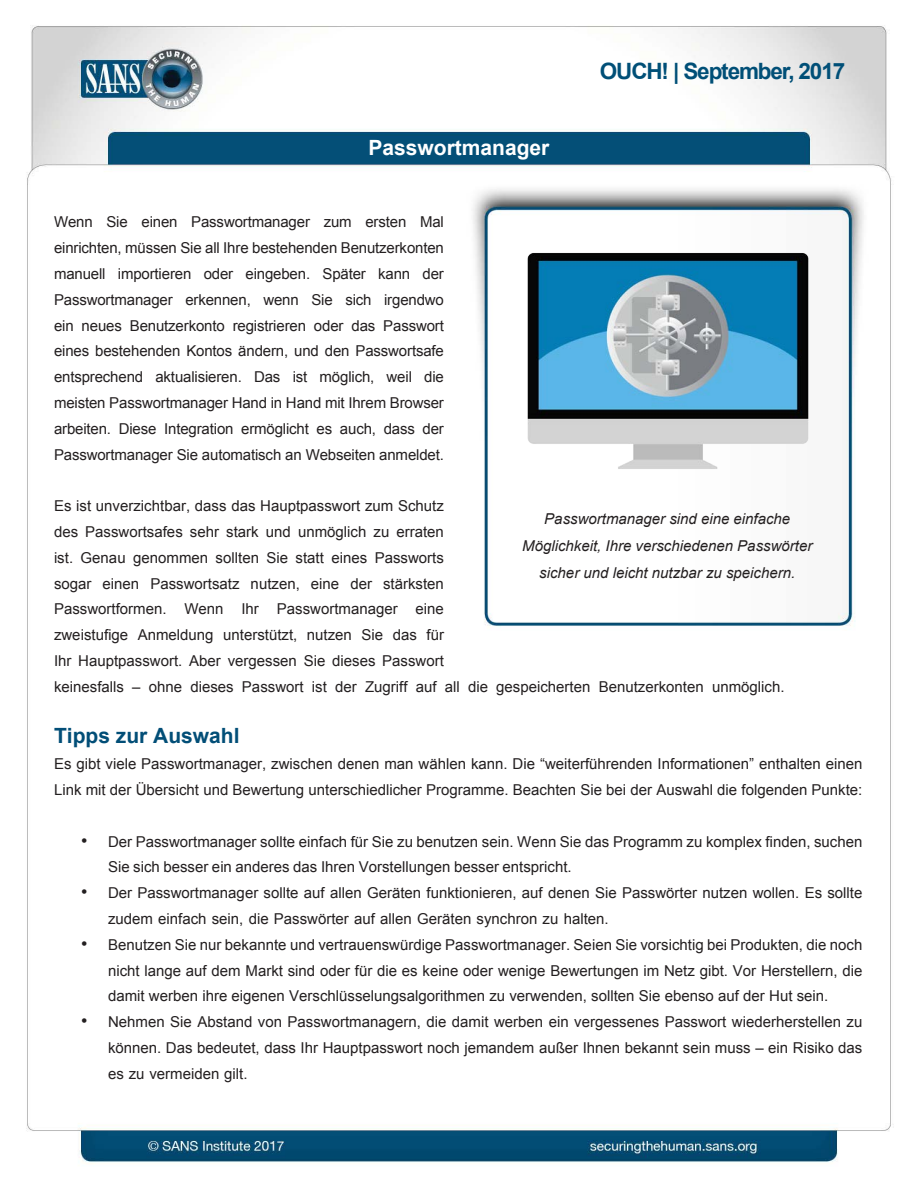
<style>
.page{position:relative;width:918px;height:1188px;background:#fff}
.page>*{position:absolute;margin:0;border:0;box-sizing:border-box;transform-origin:0 0}
.t1{font:700 22.5px "Arial";letter-spacing:-.05em;color:#004f77}
.MainText{font:700 21px "Arial";color:#024e77}
.t2{font:700 21px "Arial";color:#fff}
.t3{font:18px "Arial";color:#231f20}
.MainText-2{font:15px/25.8px "Arial";color:#231f20}
.t4{font:italic 15px/27px "Arial";color:#231f20;text-align:center}
</style>
<div class="page">
<img style="left:26px;top:25px;width:865px;height:1139px">
<img style="left:490px;top:222px;width:355px;height:267px">
<h2 class="t2" style="left:369px;top:134px;width:182px">Passwortmanager</h2>
<p class="MainText-2" style="left:106px;top:209px;width:23px">Sie</p>
<p class="MainText-2" style="left:54px;top:209px;width:40px">Wenn</p>
<p class="MainText-2" style="left:54px;top:235px;width:391px">einrichten, müssen Sie all Ihre bestehenden Benutzerkonten</p>
<p class="MainText-2" style="left:423px;top:261px;width:23px">der</p>
<p class="MainText-2" style="left:141px;top:209px;width:38px">einen</p>
<p class="MainText-2" style="left:191px;top:209px;width:120px">Passwortmanager</p>
<p class="MainText-2" style="left:420px;top:209px;width:25px">Mal</p>
<p class="MainText-2" style="left:365px;top:209px;width:42px">ersten</p>
<p class="MainText-2" style="left:324px;top:209px;width:30px">zum</p>
<p class="MainText-2" style="left:322px;top:261px;width:45px">Später</p>
<p class="MainText-2" style="left:54px;top:261px;width:53px">manuell</p>
<p class="MainText-2" style="left:118px;top:261px;width:75px">importieren</p>
<p class="MainText-2" style="left:204px;top:261px;width:31px">oder</p>
<p class="MainText-2" style="left:246px;top:261px;width:66px">eingeben.</p>
<p class="MainText-2" style="left:378px;top:261px;width:34px">kann</p>
<p class="MainText-2" style="left:54px;top:287px;width:120px">Passwortmanager</p>
<p class="MainText-2" style="left:185px;top:287px;width:67px">erkennen,</p>
<p class="MainText-2" style="left:263px;top:287px;width:37px">wenn</p>
<p class="MainText-2" style="left:311px;top:287px;width:23px">Sie</p>
<p class="MainText-2" style="left:345px;top:287px;width:28px">sich</p>
<p class="MainText-2" style="left:384px;top:287px;width:61px">irgendwo</p>
<h1 class="t1" style="left:600px;top:56px;width:247px">OUCH! | September, 2017</h1>
<p class="MainText-2" style="left:54px;top:313px;width:21px">ein</p>
<p class="MainText-2" style="left:54px;top:338px;width:391px">eines bestehenden Kontos ändern, und den Passwortsafe</p>
<p class="MainText-2" style="left:424px;top:364px;width:21px">die</p>
<p class="MainText-2" style="left:130px;top:313px;width:96px">Benutzerkonto</p>
<p class="MainText-2" style="left:233px;top:313px;width:75px">registrieren</p>
<p class="MainText-2" style="left:314px;top:313px;width:31px">oder</p>
<p class="MainText-2" style="left:351px;top:313px;width:25px">das</p>
<p class="MainText-2" style="left:383px;top:313px;width:62px">Passwort</p>
<p class="MainText-2" style="left:82px;top:313px;width:42px">neues</p>
<p class="MainText-2" style="left:320px;top:364px;width:56px">möglich,</p>
<p class="MainText-2" style="left:54px;top:364px;width:91px">entsprechend</p>
<p class="MainText-2" style="left:54px;top:390px;width:391px">meisten Passwortmanager Hand in Hand mit Ihrem Browser</p>
<p class="MainText-2" style="left:423px;top:416px;width:23px">der</p>
<p class="MainText-2" style="left:155px;top:364px;width:88px">aktualisieren.</p>
<p class="MainText-2" style="left:254px;top:364px;width:28px">Das</p>
<p class="MainText-2" style="left:293px;top:364px;width:16px">ist</p>
<p class="MainText-2" style="left:387px;top:364px;width:27px">weil</p>
<p class="MainText-2" style="left:241px;top:416px;width:69px">ermöglicht</p>
<p class="MainText-2" style="left:54px;top:416px;width:391px">arbeiten.<br>Passwortmanager Sie automatisch an Webseiten anmeldet.</p>
<p class="MainText-2" style="left:54px;top:493px;width:391px;text-align:right">Es ist unverzichtbar, dass das Hauptpasswort zum Schutz erraten</p>
<p class="MainText-2" style="left:119px;top:416px;width:39px">Diese</p>
<p class="MainText-2" style="left:164px;top:416px;width:71px">Integration</p>
<p class="MainText-2" style="left:340px;top:416px;width:38px">auch,</p>
<p class="MainText-2" style="left:384px;top:416px;width:33px">dass</p>
<p class="MainText-2" style="left:317px;top:416px;width:17px">es</p>
<p class="MainText-2" style="left:85px;top:519px;width:99px">Passwortsafes</p>
<p class="MainText-2" style="left:298px;top:519px;width:70px">unmöglich</p>
<p class="MainText-2" style="left:54px;top:519px;width:26px">des</p>
<p class="MainText-2" style="left:190px;top:519px;width:31px">sehr</p>
<p class="MainText-2" style="left:226px;top:519px;width:34px">stark</p>
<p class="MainText-2" style="left:266px;top:519px;width:27px">und</p>
<p class="MainText-2" style="left:374px;top:519px;width:17px">zu</p>
<p class="MainText-2" style="left:54px;top:545px;width:21px">ist.</p>
<p class="MainText-2" style="left:81px;top:545px;width:47px">Genau</p>
<p class="MainText-2" style="left:133px;top:545px;width:77px">genommen</p>
<p class="MainText-2" style="left:216px;top:545px;width:45px">sollten</p>
<p class="MainText-2" style="left:266px;top:545px;width:23px">Sie</p>
<p class="MainText-2" style="left:296px;top:545px;width:30px">statt</p>
<p class="MainText-2" style="left:331px;top:545px;width:37px">eines</p>
<p class="MainText-2" style="left:375px;top:545px;width:71px">Passworts</p>
<p class="MainText-2" style="left:54px;top:571px;width:39px">sogar</p>
<p class="MainText-2" style="left:103px;top:571px;width:38px">einen</p>
<p class="MainText-2" style="left:150px;top:571px;width:91px">Passwortsatz</p>
<p class="MainText-2" style="left:251px;top:571px;width:51px">nutzen,</p>
<p class="MainText-2" style="left:311px;top:571px;width:30px">eine</p>
<p class="MainText-2" style="left:350px;top:571px;width:23px">der</p>
<p class="MainText-2" style="left:383px;top:571px;width:62px">stärksten</p>
<p class="MainText-2" style="left:54px;top:596px;width:114px">Passwortformen.</p>
<p class="MainText-2" style="left:184px;top:596px;width:41px">Wenn</p>
<p class="MainText-2" style="left:241px;top:596px;width:19px">Ihr</p>
<p class="MainText-2" style="left:277px;top:596px;width:122px">Passwortmanager</p>
<p class="MainText-2" style="left:416px;top:596px;width:30px">eine</p>
<p class="MainText-2" style="left:54px;top:622px;width:76px">zweistufige</p>
<p class="MainText-2" style="left:138px;top:622px;width:77px">Anmeldung</p>
<p class="MainText-2" style="left:223px;top:622px;width:76px">unterstützt,</p>
<p class="MainText-2" style="left:307px;top:622px;width:47px">nutzen</p>
<p class="MainText-2" style="left:362px;top:622px;width:23px">Sie</p>
<p class="MainText-2" style="left:393px;top:622px;width:26px">das</p>
<p class="MainText-2" style="left:426px;top:622px;width:19px">für</p>
<p class="MainText-2" style="left:54px;top:648px;width:19px">Ihr</p>
<p class="MainText-2" style="left:78px;top:648px;width:106px">Hauptpasswort.</p>
<p class="MainText-2" style="left:189px;top:648px;width:33px">Aber</p>
<p class="MainText-2" style="left:228px;top:648px;width:71px">vergessen</p>
<p class="MainText-2" style="left:304px;top:648px;width:23px">Sie</p>
<p class="MainText-2" style="left:332px;top:648px;width:45px">dieses</p>
<p class="MainText-2" style="left:382px;top:648px;width:63px">Passwort</p>
<p class="t4" style="left:522px;top:506px;width:292px">Passwortmanager sind eine einfache<br>Möglichkeit, Ihre verschiedenen Passwörter sicher und leicht nutzbar zu speichern.</p>
<p class="MainText-2" style="left:54px;top:674px;width:72px">keinesfalls</p>
<p class="MainText" style="left:54px;top:722px;width:187px">Tipps zur Auswahl</p>
<p class="MainText-2" style="left:54px;top:751px;width:810px">Es gibt viele Passwortmanager, zwischen denen man wählen kann. Die “weiterführenden Informationen” enthalten einen<br>Link mit der Übersicht und Bewertung unterschiedlicher Programme. Beachten Sie bei der Auswahl die folgenden Punkte:</p>
<p class="MainText-2" style="left:108px;top:829px;width:756px">Der Passwortmanager sollte einfach für Sie zu benutzen sein. Wenn Sie das Programm zu komplex finden, suchen</p>
<p class="MainText-2" style="left:365px;top:674px;width:44px">Zugriff</p>
<p class="MainText-2" style="left:416px;top:674px;width:22px">auf</p>
<p class="MainText-2" style="left:712px;top:674px;width:74px">unmöglich.</p>
<p class="MainText-2" style="left:149px;top:674px;width:35px">ohne</p>
<p class="MainText-2" style="left:190px;top:674px;width:45px">dieses</p>
<p class="MainText-2" style="left:242px;top:674px;width:63px">Passwort</p>
<p class="MainText-2" style="left:312px;top:674px;width:16px">ist</p>
<p class="MainText-2" style="left:335px;top:674px;width:23px">der</p>
<p class="MainText-2" style="left:445px;top:674px;width:16px">all</p>
<p class="MainText-2" style="left:468px;top:674px;width:22px">die</p>
<p class="MainText-2" style="left:496px;top:674px;width:96px">gespeicherten</p>
<p class="MainText-2" style="left:599px;top:674px;width:107px">Benutzerkonten</p>
<p class="MainText-2" style="left:132px;top:674px;width:10px">–</p>
<p class="t3" style="left:81px;top:828px;width:8px">•</p>
<p class="t3" style="left:81px;top:880px;width:8px">•</p>
<p class="t3" style="left:81px;top:932px;width:8px">•</p>
<p class="t3" style="left:81px;top:1009px;width:8px">•</p>
<p class="MainText-2" style="left:108px;top:854px;width:465px">Sie sich besser ein anderes das Ihren Vorstellungen besser entspricht.</p>
<p class="MainText-2" style="left:108px;top:880px;width:756px">Der Passwortmanager sollte auf allen Geräten funktionieren, auf denen Sie Passwörter nutzen wollen. Es sollte</p>
<p class="MainText-2" style="left:108px;top:906px;width:502px">zudem einfach sein, die Passwörter auf allen Geräten synchron zu halten.</p>
<p class="MainText-2" style="left:108px;top:932px;width:756px">Benutzen Sie nur bekannte und vertrauenswürdige Passwortmanager. Seien Sie vorsichtig bei Produkten, die noch</p>
<p class="MainText-2" style="left:108px;top:958px;width:756px">nicht lange auf dem Markt sind oder für die es keine oder wenige Bewertungen im Netz gibt. Vor Herstellern, die damit werben ihre eigenen Verschlüsselungsalgorithmen zu verwenden, sollten Sie ebenso auf der Hut sein.</p>
<p class="MainText-2" style="left:108px;top:1009px;width:756px">Nehmen Sie Abstand von Passwortmanagern, die damit werben ein vergessenes Passwort wiederherstellen zu</p>
<p class="MainText-2" style="left:108px;top:1035px;width:756px">können. Das bedeutet, dass Ihr Hauptpasswort noch jemandem außer Ihnen bekannt sein muss – ein Risiko das es zu vermeiden gilt.</p>
</div>
